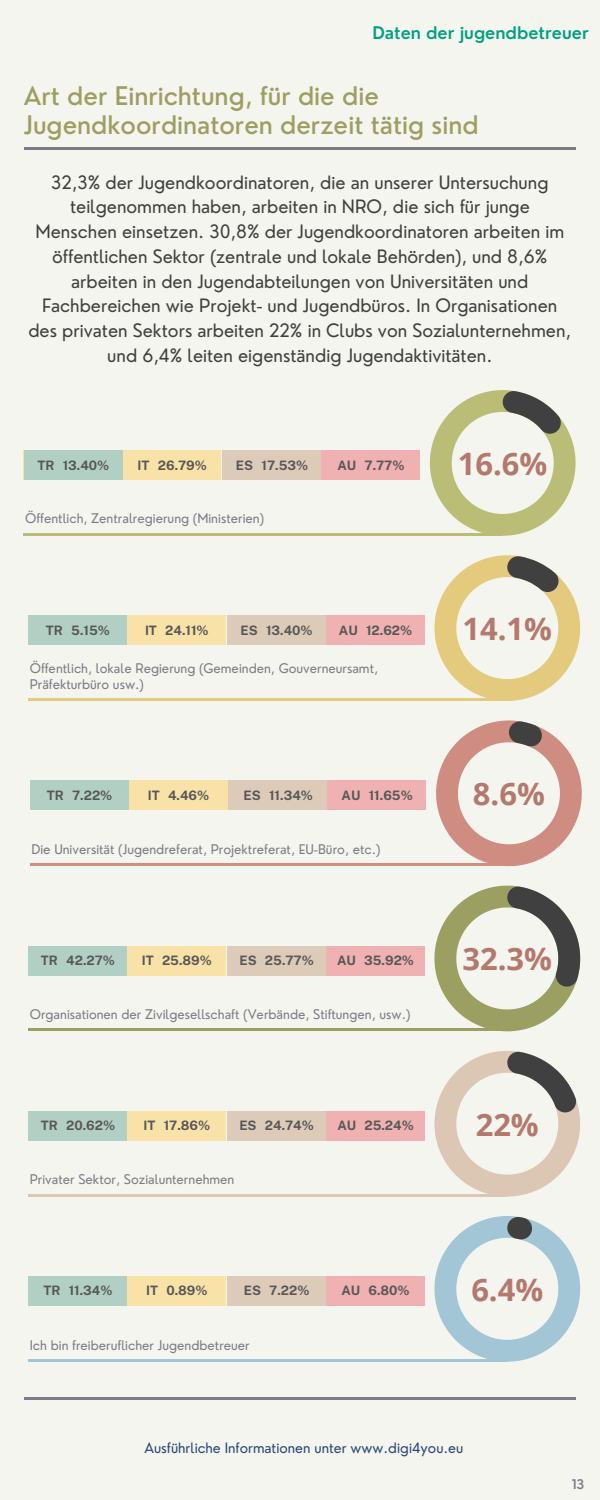
<style>
.page{position:relative;width:600px;height:1500px;background:#f5f5ef}
.page>*{position:absolute;margin:0;border:0;box-sizing:border-box;transform-origin:0 0}
.t1{font:700 30.9px "Open Sans";color:#b4786d}
.t2{font:500 25px/29.2px "Nourd";color:#9c9f62}
.t3{font:18px/24.8px "Nourd";color:#404040;text-align:center}
.t4{font:600 17px "Nourd";color:#00a17f}
.t5{font:14px "Nourd";color:#2a4876}
.t6{font:13px/16.5px "Nourd";color:#7c7c86}
.t7{font:700 13px "Public Sans";color:#575757}
.t8{font:600 13px "Nourd";color:#7c7c86}
</style>
<div class="page">
<hr style="left:24px;top:147px;width:552px;height:2px;background:#7c7c86">
<hr style="left:24px;top:1398px;width:552px;height:2px;background:#7c7c86">
<hr style="left:24px;top:533px;width:478px;height:2px;background:#b9bd76">
<svg style="left:430px;top:390px;width:146px;height:146px"></svg>
<div style="left:222px;top:450px;width:198px;height:30px;background:#efb1b1"></div>
<div style="left:222px;top:450px;width:99px;height:30px;background:#ddcbb9"></div>
<div style="left:24px;top:450px;width:197px;height:30px;background:#f8e2a8"></div>
<div style="left:24px;top:450px;width:98px;height:30px;background:#b2cfc4"></div>
<hr style="left:28px;top:698px;width:479px;height:3px;background:#e4ca7d">
<svg style="left:434px;top:555px;width:146px;height:146px"></svg>
<div style="left:227px;top:615px;width:198px;height:30px;background:#efb1b1"></div>
<div style="left:227px;top:615px;width:99px;height:30px;background:#ddcbb9"></div>
<div style="left:28px;top:615px;width:198px;height:30px;background:#f8e2a8"></div>
<div style="left:28px;top:615px;width:99px;height:30px;background:#b2cfc4"></div>
<hr style="left:30px;top:864px;width:478px;height:2px;background:#cf8c80">
<svg style="left:436px;top:720px;width:146px;height:146px"></svg>
<div style="left:228px;top:781px;width:198px;height:29px;background:#efb1b1"></div>
<div style="left:228px;top:781px;width:99px;height:29px;background:#ddcbb9"></div>
<div style="left:30px;top:781px;width:198px;height:29px;background:#f8e2a8"></div>
<div style="left:30px;top:781px;width:99px;height:29px;background:#b2cfc4"></div>
<hr style="left:28px;top:1029px;width:479px;height:2px;background:#9c9f62">
<svg style="left:434px;top:886px;width:146px;height:145px"></svg>
<div style="left:227px;top:946px;width:198px;height:29px;background:#efb1b1"></div>
<div style="left:227px;top:946px;width:99px;height:29px;background:#ddcbb9"></div>
<div style="left:28px;top:946px;width:198px;height:29px;background:#f8e2a8"></div>
<div style="left:28px;top:946px;width:99px;height:29px;background:#b2cfc4"></div>
<hr style="left:28px;top:1194px;width:479px;height:2px;background:#dcc6b4">
<svg style="left:434px;top:1051px;width:146px;height:146px"></svg>
<div style="left:227px;top:1111px;width:198px;height:30px;background:#efb1b1"></div>
<div style="left:227px;top:1111px;width:99px;height:30px;background:#ddcbb9"></div>
<div style="left:28px;top:1111px;width:198px;height:30px;background:#f8e2a8"></div>
<div style="left:28px;top:1111px;width:99px;height:30px;background:#b2cfc4"></div>
<hr style="left:28px;top:1360px;width:479px;height:2px;background:#a2c6d5">
<svg style="left:434px;top:1216px;width:146px;height:146px"></svg>
<div style="left:227px;top:1276px;width:198px;height:30px;background:#efb1b1"></div>
<div style="left:227px;top:1276px;width:99px;height:30px;background:#ddcbb9"></div>
<div style="left:28px;top:1276px;width:198px;height:30px;background:#f8e2a8"></div>
<div style="left:28px;top:1276px;width:99px;height:30px;background:#b2cfc4"></div>
<p class="t4" style="left:372px;top:22px;width:218px">Daten der jugendbetreuer</p>
<h2 class="t2" style="left:24px;top:81px;width:456px">Art der Einrichtung, für die die<br>Jugendkoordinatoren derzeit tätig sind</h2>
<p class="t3" style="left:28px;top:169px;width:544px">32,3% der Jugendkoordinatoren, die an unserer Untersuchung teilgenommen haben, arbeiten in NRO, die sich für junge Menschen einsetzen. 30,8% der Jugendkoordinatoren arbeiten im öffentlichen Sektor (zentrale und lokale Behörden), und 8,6% arbeiten in den Jugendabteilungen von Universitäten und Fachbereichen wie Projekt- und Jugendbüros. In Organisationen des privaten Sektors arbeiten 22% in Clubs von Sozialunternehmen, und 6,4% leiten eigenständig Jugendaktivitäten.</p>
<p class="t7" style="left:37px;top:457px;width:74px">TR 13.40%</p>
<p class="t7" style="left:138px;top:457px;width:71px">IT 26.79%</p>
<p class="t7" style="left:236px;top:457px;width:74px">ES 17.53%</p>
<p class="t7" style="left:337px;top:457px;width:69px">AU 7.77%</p>
<p class="t6" style="left:25px;top:510px;width:241px">Öffentlich, Zentralregierung (Ministerien)</p>
<p class="t7" style="left:46px;top:622px;width:66px">TR 5.15%</p>
<p class="t7" style="left:145px;top:622px;width:65px">IT 24.11%</p>
<p class="t7" style="left:241px;top:622px;width:74px">ES 13.40%</p>
<p class="t7" style="left:339px;top:622px;width:75px">AU 12.62%</p>
<p class="t6" style="left:30px;top:660px;width:350px">Öffentlich, lokale Regierung (Gemeinden, Gouverneursamt,<br>Präfekturbüro usw.)</p>
<p class="t7" style="left:47px;top:788px;width:67px">TR 7.22%</p>
<p class="t7" style="left:148px;top:788px;width:63px">IT 4.46%</p>
<p class="t7" style="left:244px;top:788px;width:71px">ES 11.34%</p>
<p class="t7" style="left:342px;top:788px;width:73px">AU 11.65%</p>
<p class="t6" style="left:31px;top:841px;width:351px">Die Universität (Jugendreferat, Projektreferat, EU-Büro, etc.)</p>
<p class="t7" style="left:41px;top:953px;width:76px">TR 42.27%</p>
<p class="t7" style="left:142px;top:953px;width:72px">IT 25.89%</p>
<p class="t7" style="left:239px;top:953px;width:76px">ES 25.77%</p>
<p class="t7" style="left:337px;top:953px;width:79px">AU 35.92%</p>
<p class="t6" style="left:30px;top:1006px;width:382px">Organisationen der Zivilgesellschaft (Verbände, Stiftungen, usw.)</p>
<p class="t7" style="left:41px;top:1118px;width:76px">TR 20.62%</p>
<p class="t7" style="left:143px;top:1118px;width:68px">IT 17.86%</p>
<p class="t7" style="left:239px;top:1118px;width:76px">ES 24.74%</p>
<p class="t7" style="left:337px;top:1118px;width:78px">AU 25.24%</p>
<p class="t6" style="left:30px;top:1171px;width:206px">Privater Sektor, Sozialunternehmen</p>
<p class="t7" style="left:43px;top:1283px;width:71px">TR 11.34%</p>
<p class="t7" style="left:146px;top:1283px;width:63px">IT 0.89%</p>
<p class="t7" style="left:244px;top:1283px;width:67px">ES 7.22%</p>
<p class="t7" style="left:341px;top:1283px;width:70px">AU 6.80%</p>
<p class="t6" style="left:30px;top:1337px;width:222px">Ich bin freiberuflicher Jugendbetreuer</p>
<h1 class="t1" style="left:458px;top:442px;width:91px">16.6%</h1>
<h1 class="t1" style="left:463px;top:607px;width:91px">14.1%</h1>
<h1 class="t1" style="left:473px;top:772px;width:73px">8.6%</h1>
<h1 class="t1" style="left:463px;top:937px;width:91px">32.3%</h1>
<h1 class="t1" style="left:476px;top:1103px;width:65px">22%</h1>
<h1 class="t1" style="left:471px;top:1268px;width:73px">6.4%</h1>
<p class="t5" style="left:144px;top:1439px;width:321px">Ausführliche Informationen unter www.digi4you.eu</p>
<p class="t8" style="left:572px;top:1476px;width:14px">13</p>
</div>
